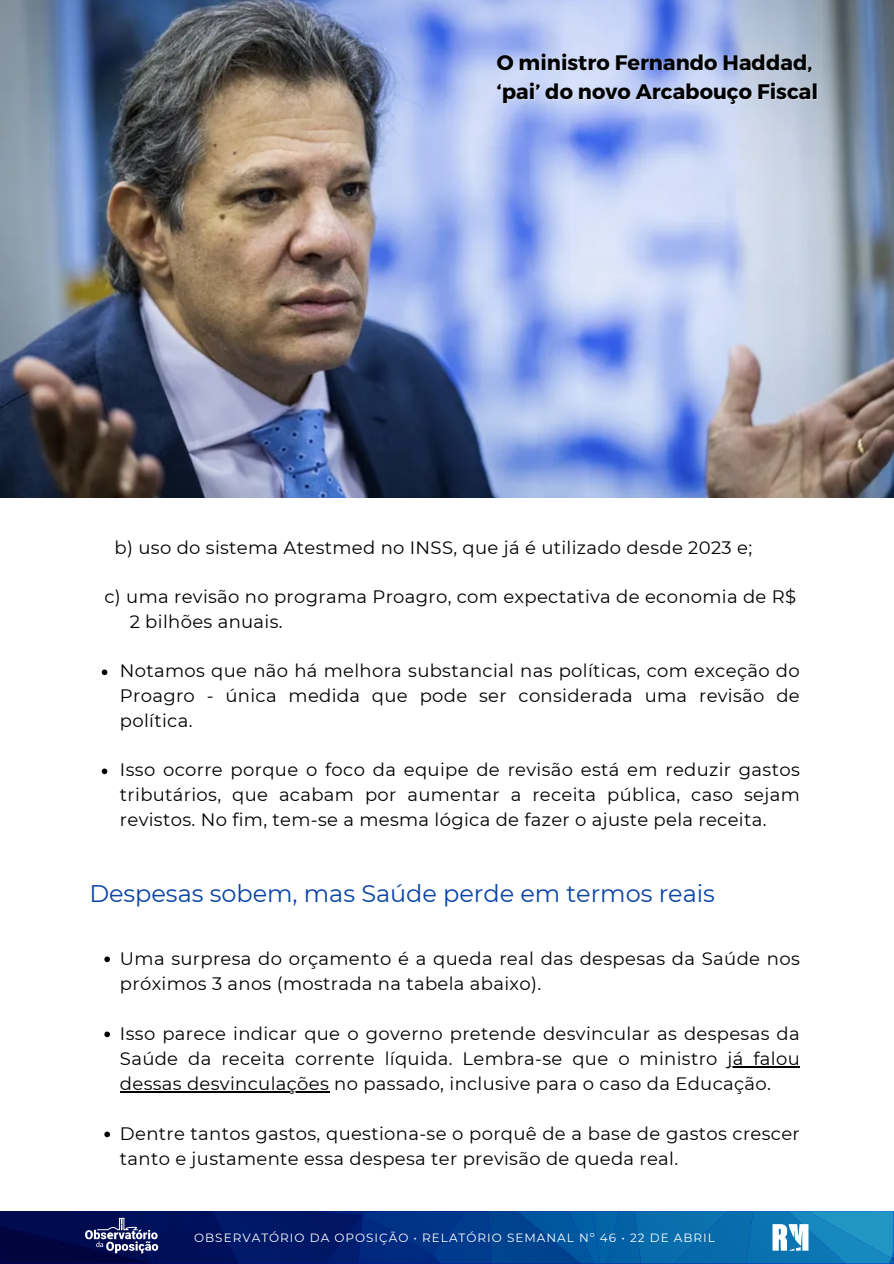
<style>
.page{position:relative;width:894px;height:1264px;background:#fff}
.page>*{position:absolute;margin:0;border:0;box-sizing:border-box;transform-origin:0 0}
.t1{font:24px "Montserrat";color:#0a44a6}
.t2{font:700 21px/29.2px "Montserrat";color:#000}
.t3{font:18px/24.8px "Montserrat";letter-spacing:.02em;color:#000}
.t4{font:12px "Montserrat";letter-spacing:.085em;color:#fff}
</style>
<div class="page">
<svg style="left:0;top:1211px;width:893px;height:53px;background:#0b4388"></svg>
<img style="left:0;top:0;width:893px;height:497px">
<svg style="left:104px;top:956px;width:6px;height:6px"></svg>
<svg style="left:104px;top:1031px;width:6px;height:6px"></svg>
<hr style="left:727px;top:1066px;width:72px;height:1px;background:#000">
<hr style="left:120px;top:1091px;width:209px;height:1px;background:#000">
<svg style="left:104px;top:1131px;width:6px;height:6px"></svg>
<svg style="left:102px;top:669px;width:5px;height:6px"></svg>
<svg style="left:102px;top:768px;width:5px;height:6px"></svg>
<p class="t2" style="left:496px;top:46px;width:323px">O ministro Fernando Haddad, ‘pai’ do novo Arcabouço Fiscal</p>
<p class="t3" style="left:114px;top:534px;width:639px">b) uso do sistema Atestmed no INSS, que já é utilizado desde 2023 e;</p>
<p class="t3" style="left:130px;top:584px;width:668px;text-indent:-25px">c) uma revisão no programa Proagro, com expectativa de economia de R$<br>2 bilhões anuais.</p>
<p class="t3" style="left:120px;top:658px;width:681px;text-align:justify">Notamos que não há melhora substancial nas políticas, com exceção do Proagro - única medida que pode ser considerada uma revisão de política.</p>
<p class="t3" style="left:120px;top:757px;width:681px;text-align:justify">Isso ocorre porque o foco da equipe de revisão está em reduzir gastos tributários, que acabam por aumentar a receita pública, caso sejam revistos. No fim, tem-se a mesma lógica de fazer o ajuste pela receita.</p>
<h1 class="t1" style="left:89px;top:879px;width:627px">Despesas sobem, mas Saúde perde em termos reais</h1>
<p class="t3" style="left:120px;top:946px;width:681px">Uma surpresa do orçamento é a queda real das despesas da Saúde nos próximos 3 anos (mostrada na tabela abaixo).</p>
<p class="t3" style="left:120px;top:1021px;width:681px;text-align:justify">Isso parece indicar que o governo pretende desvincular as despesas da Saúde da receita corrente líquida. Lembra-se que o ministro já falou dessas desvinculações no passado, inclusive para o caso da Educação.</p>
<p class="t3" style="left:120px;top:1121px;width:681px">Dentre tantos gastos, questiona-se o porquê de a base de gastos crescer tanto e justamente essa despesa ter previsão de queda real.</p>
<p class="t4" style="left:194px;top:1229px;width:522px">OBSERVATÓRIO DA OPOSIÇÃO • RELATÓRIO SEMANAL Nº 46 • 22 DE ABRIL</p>
</div>
